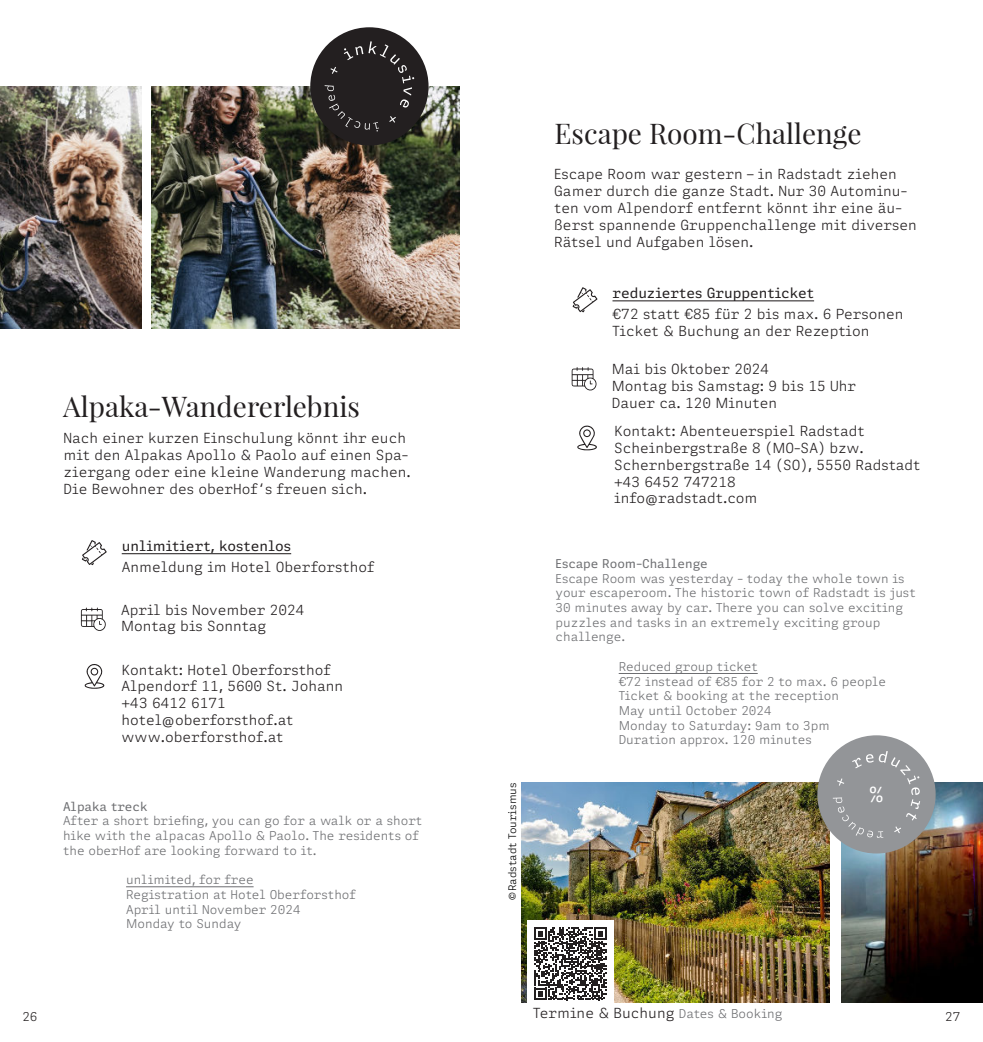
<style>
.page{position:relative;width:983px;height:1042px;background:#fff}
.page>*{position:absolute;margin:0;border:0;box-sizing:border-box;transform-origin:0 0}
.t1{font:28px "Playfair Display";color:#231f20}
.t2{font:21px "Adelle Mono";color:#fff}
.t3{font:300 14px/16.8px "Adelle Mono Flex";color:#231f20}
.t4{font:14px "Adelle Mono Flex";color:#231f20}
.t5{font:300 12.25px/14.7px "Adelle Mono Flex";color:#6d6e71}
.t6{font:12.25px "Adelle Mono Flex";color:#6d6e71}
.t7{font:300 12.25px "Adelle Mono Flex";color:#231f20}
.t8{font:300 10.5px "Adelle Mono Flex";color:#000}
.s1{font-size:12.25px;color:#6d6e71}
</style>
<div class="page">
<img style="left:152px;top:86px;width:307px;height:242px">
<img style="left:0;top:86px;width:141px;height:242px">
<hr style="left:122px;top:553px;width:169px;height:1px;background:#231f20">
<svg style="left:82px;top:540px;width:25px;height:25px"></svg>
<svg style="left:81px;top:607px;width:25px;height:24px"></svg>
<svg style="left:84px;top:664px;width:21px;height:25px"></svg>
<hr style="left:126px;top:886px;width:127px;height:1px;background:#6d6e71">
<div style="left:310px;top:27px;width:118px;height:118px;background:#231f20;border-radius:50%"></div>
<svg style="left:324px;top:41px;width:90px;height:90px"></svg>
<img style="left:521px;top:783px;width:307px;height:219px">
<img style="left:841px;top:783px;width:141px;height:219px">
<hr style="left:612px;top:300px;width:201px;height:1px;background:#231f20">
<svg style="left:572px;top:287px;width:25px;height:25px"></svg>
<svg style="left:571px;top:367px;width:25px;height:24px"></svg>
<svg style="left:577px;top:425px;width:20px;height:25px"></svg>
<hr style="left:618px;top:673px;width:139px;height:1px;background:#6d6e71">
<div style="left:817px;top:735px;width:118px;height:118px;background:#939598;border-radius:50%"></div>
<svg style="left:831px;top:749px;width:90px;height:90px"></svg>
<div style="left:527px;top:920px;width:86px;height:87px;background:#fff"></div>
<svg style="left:534px;top:927px;width:72px;height:73px"></svg>
<h1 class="t1" style="left:63px;top:395px;width:298px">Alpaka-Wandererlebnis</h1>
<p class="t3" style="left:64px;top:430px;width:348px">Nach einer kurzen Einschulung könnt ihr euch mit den Alpakas Apollo &amp; Paolo auf einen Spa&shy;ziergang oder eine kleine Wanderung machen.<br>Die Bewohner des oberHof‘s freuen sich.</p>
<p class="t4" style="left:122px;top:538px;width:171px">unlimitiert, kostenlos</p>
<p class="t3" style="left:122px;top:558px;width:254px">Anmeldung im Hotel Oberforsthof</p>
<p class="t3" style="left:121px;top:601px;width:185px">April bis November 2024<br>Montag bis Sonntag</p>
<p class="t3" style="left:122px;top:661px;width:223px">Kontakt: Hotel Oberforsthof<br>Alpendorf 11, 5600 St. Johann +43 6412 6171 hotel@oberforsthof.at www.oberforsthof.at</p>
<p class="t6" style="left:63px;top:799px;width:86px">Alpaka treck</p>
<p class="t5" style="left:63px;top:813px;width:360px">After a short briefing, you can go for a walk or a short hike with the alpacas Apollo &amp; Paolo. The residents of the oberHof are looking forward to it.</p>
<p class="t5" style="left:126px;top:872px;width:231px">unlimited, for free<br>Registration at Hotel Oberforsthof<br>April until November 2024<br>Monday to Sunday</p>
<p class="t7" style="left:22px;top:1010px;width:17px">26</p>
<p class="t8" style="left:506px;top:901px;width:120px;rotate:-90deg">©Radstadt Tourismus</p>
<h1 class="t1" style="left:554px;top:122px;width:308px">Escape Room-Challenge</h1>
<p class="t3" style="left:554px;top:166px;width:364px">Escape Room war gestern – in Radstadt ziehen Gamer durch die ganze Stadt. Nur 30 Autominu&shy;ten vom Alpendorf entfernt könnt ihr eine äu&shy;ßerst spannende Gruppenchallenge mit diversen Rätsel und Aufgaben lösen.</p>
<p class="t4" style="left:612px;top:285px;width:203px">reduziertes Gruppenticket</p>
<p class="t3" style="left:612px;top:305px;width:292px">€72 statt €85 für 2 bis max. 6 Personen<br>Ticket &amp; Buchung an der Rezeption</p>
<p class="t3" style="left:611px;top:361px;width:246px">Mai bis Oktober 2024<br>Montag bis Samstag: 9 bis 15 Uhr<br>Dauer ca. 120 Minuten</p>
<p class="t3" style="left:614px;top:423px;width:308px">Kontakt: Abenteuerspiel Radstadt<br>Scheinbergstraße 8 (MO-SA) bzw.<br>Schernbergstraße 14 (SO), 5550 Radstadt +43 6452 747218<br>info@radstadt.com</p>
<p class="t6" style="left:555px;top:556px;width:154px">Escape Room-Challenge</p>
<p class="t5" style="left:555px;top:571px;width:361px">Escape Room was yesterday - today the whole town is your escaperoom. The historic town of Radstadt is just 30 minutes away by car. There you can solve exciting puzzles and tasks in an extremely exciting group challenge.</p>
<p class="t5" style="left:618px;top:659px;width:269px">Reduced group ticket<br>€72 instead of €85 for 2 to max. 6 people<br>Ticket &amp; booking at the reception<br>May until October 2024<br>Monday to Saturday: 9am to 3pm<br>Duration approx. 120 minutes</p>
<h2 class="t2" style="left:869px;top:783px;width:15px">%</h2>
<p class="t3" style="left:533px;top:1004px;width:250px">Termine &amp; Buchung <span class="s1">Dates &amp; Booking</span></p>
<p class="t7" style="left:944px;top:1010px;width:17px">27</p>
</div>
